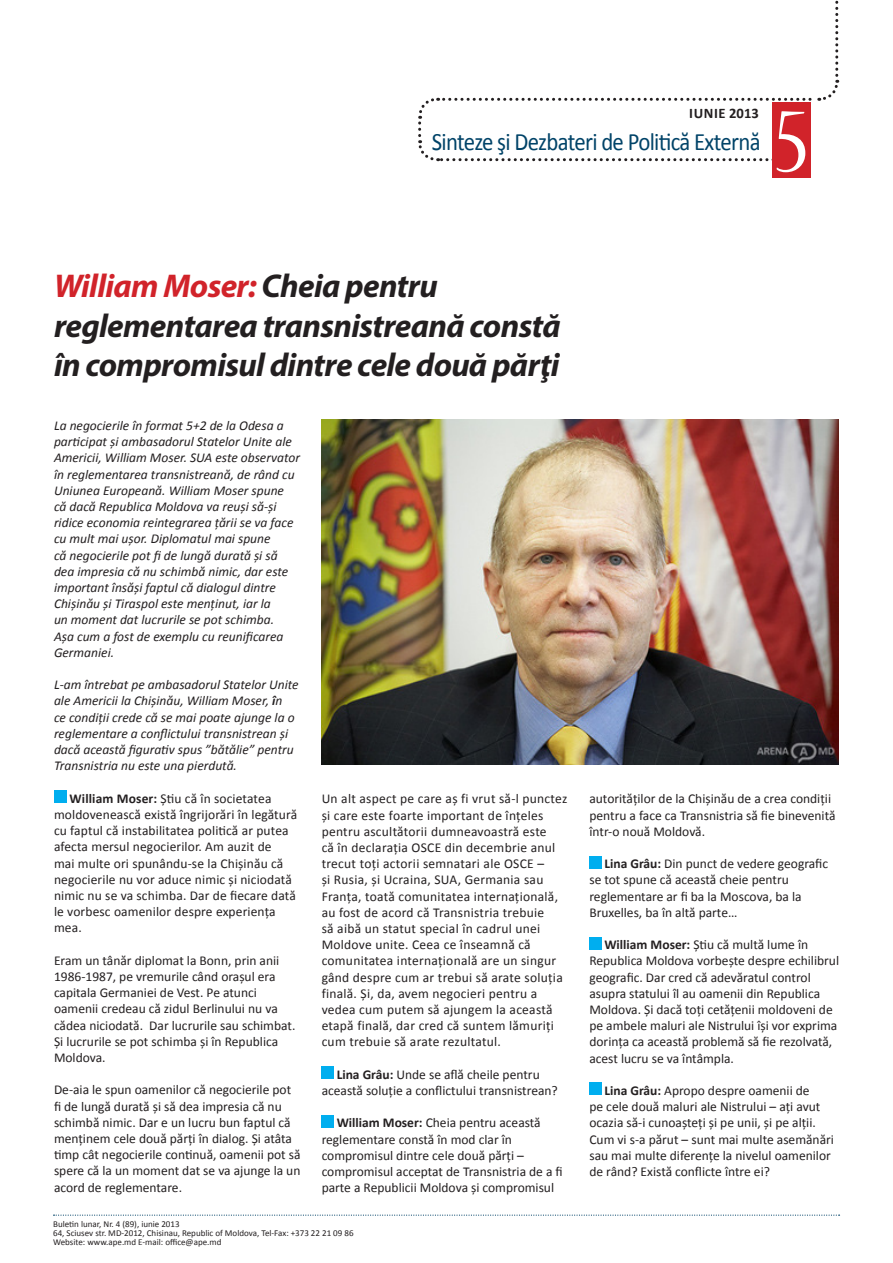
<style>
.page{position:relative;width:893px;height:1263px;background:#fff}
.page>*{position:absolute;margin:0;border:0;box-sizing:border-box;transform-origin:0 0}
.t1{font:condensed 102px "Nueva Std";color:#fff}
.t2{font:italic 700 33px "Myriad Pro";letter-spacing:-.02em;color:#231f20}
.t3{font:italic 700 33px "Myriad Pro";letter-spacing:-.02em;color:#d1232a}
.t4{font:25.05px "Calibri";letter-spacing:-.03em;color:#014368;scale:.91 1}
.t5{font:700 14.55px "Calibri";letter-spacing:.04em;color:#231f20}
.texte{font:13.5px/16.2px "Calibri";color:#231f20}
.texte-2{font:italic 13.5px/16.2px "Calibri";color:#231f20}
.texte-3{font:13.5px/16.2px "Calibri";letter-spacing:.02em;color:#231f20}
.t6{font:9px/9px "Calibri";color:#231f20}
.s1{color:#231f20}
.s2{font-weight:700}
</style>
<div class="page">
<svg style="left:418px;top:0;width:422px;height:162px"></svg>
<div style="left:772px;top:102px;width:38px;height:76px;background:#d1232a"></div>
<svg style="left:54px;top:1214px;width:786px;height:2px"></svg>
<div style="left:54px;top:790px;width:12px;height:13px;background:#00aeef"></div>
<img style="left:322px;top:420px;width:517px;height:345px">
<div style="left:322px;top:1066px;width:12px;height:13px;background:#00aeef"></div>
<div style="left:322px;top:1115px;width:12px;height:12px;background:#00aeef"></div>
<div style="left:589px;top:856px;width:13px;height:12px;background:#00aeef"></div>
<div style="left:589px;top:937px;width:13px;height:12px;background:#00aeef"></div>
<div style="left:589px;top:1083px;width:13px;height:12px;background:#00aeef"></div>
<p class="t5" style="left:689px;top:104px;width:71px">IUNIE 2013</p>
<h3 class="t4" style="left:432px;top:126px;width:363px">Sinteze şi Dezbateri de Politică Externă</h3>
<p class="t1" style="left:775px;top:95px;width:35px">5</p>
<p class="t3" style="left:54px;top:264px;width:385px">William Moser: <span class="s1">Cheia pentru</span></p>
<p class="t2" style="left:54px;top:304px;width:508px">reglementarea transnistreană constă</p>
<p class="t2" style="left:54px;top:344px;width:507px">în compromisul dintre cele două părţi</p>
<p class="texte-2" style="left:54px;top:417px;width:248px">La negocierile în format 5+2 de la Odesa a participat și ambasadorul Statelor Unite ale Americii, William Moser. SUA este observator în reglementarea transnistreană, de rând cu Uniunea Europeană. William Moser spune<br>că dacă Republica Moldova va reuși să-și ridice economia reintegrarea țării se va face cu mult mai ușor. Diplomatul mai spune<br>că negocierile pot fi de lungă durată și să dea impresia că nu schimbă nimic, dar este important însăși faptul că dialogul dintre Chișinău și Tiraspol este menținut, iar la<br>un moment dat lucrurile se pot schimba.<br>Așa cum a fost de exemplu cu reunificarea Germaniei.</p>
<p class="texte-2" style="left:54px;top:676px;width:246px">L-am întrebat pe ambasadorul Statelor Unite ale Americii la Chișinău, William Moser, <span class="s2">î</span>n<br>ce condiții crede că se mai poate ajunge la o reglementare a conflictului transnistrean și dacă această figurativ spus ”bătălie” pentru Transnistria nu este una pierdută.</p>
<p class="texte" style="left:54px;top:789px;width:245px;text-indent:16px"><span class="s2">William Moser:</span> Știu că în societatea moldovenească există îngrijorări în legătură cu faptul că instabilitatea politică ar putea afecta mersul negocierilor. Am auzit de<br>mai multe ori spunându-se la Chișinău că negocierile nu vor aduce nimic și niciodată nimic nu se va schimba. Dar de fiecare dată le vorbesc oamenilor despre experiența mea.</p>
<p class="texte" style="left:54px;top:951px;width:243px">Eram un tânăr diplomat la Bonn, prin anii 1986-1987, pe vremurile când orașul era capitala Germaniei de Vest. Pe atunci oamenii credeau că zidul Berlinului nu va cădea niciodată. Dar lucrurile sau schimbat.<br>Și lucrurile se pot schimba și în Republica Moldova.</p>
<p class="texte" style="left:54px;top:1081px;width:248px">De-aia le spun oamenilor că negocierile pot fi de lungă durată și să dea impresia că nu schimbă nimic. Dar e un lucru bun faptul că menținem cele două părți în dialog. Și atâta timp cât negocierile continuă, oamenii pot să spere că la un moment dat se va ajunge la un acord de reglementare.</p>
<p class="texte-3" style="left:322px;top:790px;width:247px">Un alt aspect pe care aș fi vrut să-l punctez și care este foarte important de înțeles pentru ascultătorii dumneavoastră este<br>că în declarația OSCE din decembrie anul trecut toți actorii semnatari ale OSCE –<br>și Rusia, și Ucraina, SUA, Germania sau Franța, toată comunitatea internațională, au fost de acord că Transnistria trebuie<br>să aibă un statut special în cadrul unei Moldove unite. Ceea ce înseamnă că comunitatea internațională are un singur gând despre cum ar trebui să arate soluția finală. Și, da, avem negocieri pentru a vedea cum putem să ajungem la această etapă finală, dar cred că suntem lămuriți cum trebuie să arate rezultatul.</p>
<p class="texte" style="left:322px;top:1065px;width:238px;text-align:center"><span class="s2">Lina Grâu:</span> Unde se află cheile pentru această soluție a conflictului transnistrean?</p>
<p class="texte" style="left:322px;top:1114px;width:243px;text-indent:15px"><span class="s2">William Moser:</span> Cheia pentru această reglementare constă în mod clar în compromisul dintre cele două părți – compromisul acceptat de Transnistria de a fi parte a Republicii Moldova și compromisul</p>
<p class="t6" style="left:53px;top:1219px;width:302px">Buletin lunar, Nr. 4 (89), iunie 2013<br>64, Sciusev str. MD-2012, Chisinau, Republic of Moldova, Tel-Fax: +373 22 21 09 86<br>Website: www.ape.md E-mail: office@ape.md</p>
<p class="texte" style="left:589px;top:790px;width:248px">autorităților de la Chișinău de a crea condiții pentru a face ca Transnistria să fie binevenită într-o nouă Moldovă.</p>
<p class="texte" style="left:589px;top:855px;width:240px;text-indent:15px"><span class="s2">Lina Grâu:</span> Din punct de vedere geografic se tot spune că această cheie pentru reglementare ar fi ba la Moscova, ba la Bruxelles, ba în altă parte…</p>
<p class="texte" style="left:589px;top:936px;width:251px;text-indent:15px"><span class="s2">William Moser:</span> Știu că multă lume în Republica Moldova vorbește despre echilibrul geografic. Dar cred că adevăratul control asupra statului îl au oamenii din Republica Moldova. Și dacă toți cetățenii moldoveni de pe ambele maluri ale Nistrului își vor exprima dorința ca această problemă să fie rezolvată, acest lucru se va întâmpla.</p>
<p class="texte" style="left:589px;top:1082px;width:246px;text-indent:15px"><span class="s2">Lina Grâu:</span> Apropo despre oamenii de<br>pe cele două maluri ale Nistrului – ați avut ocazia să-i cunoașteți și pe unii, și pe alții.<br>Cum vi s-a părut – sunt mai multe asemănări sau mai multe diferențe la nivelul oamenilor de rând? Există conflicte între ei?</p>
</div>
